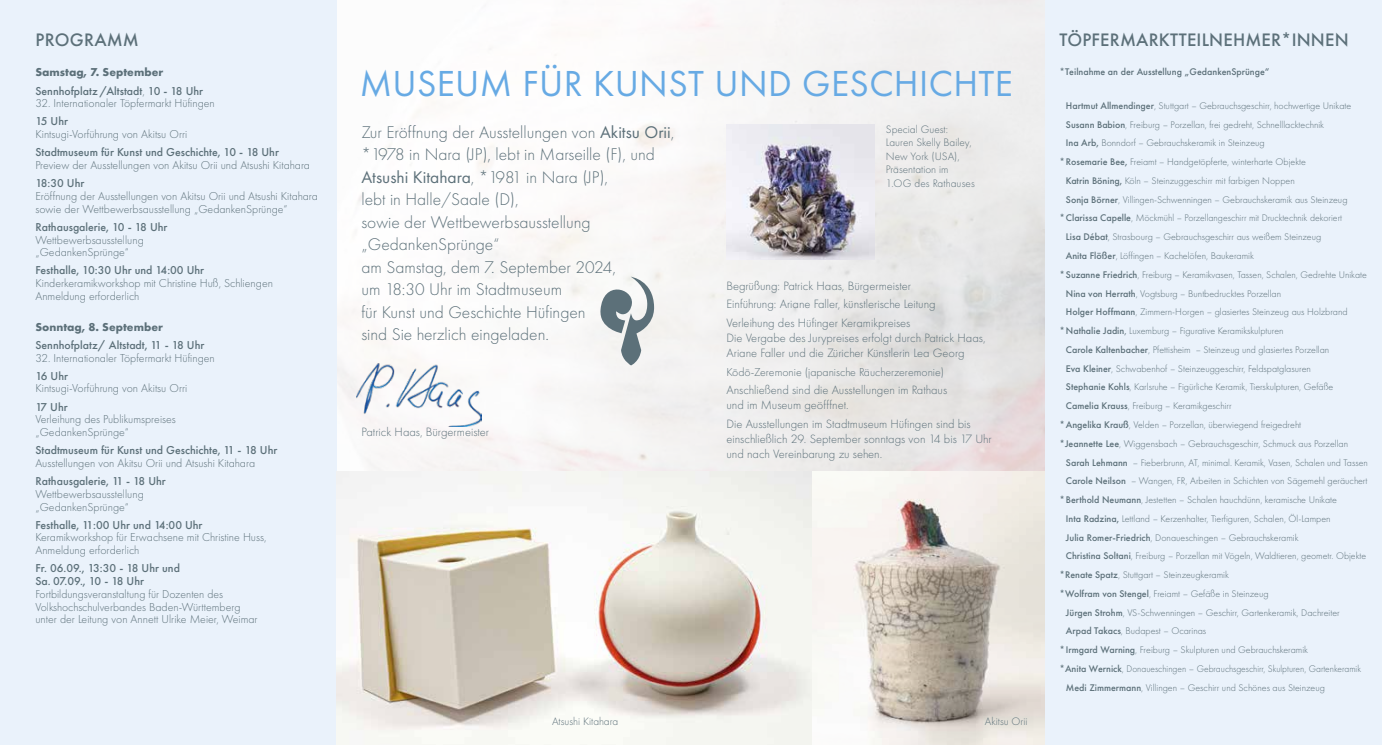
<style>
.page{position:relative;width:1382px;height:745px;background:#fff}
.page>*{position:absolute;margin:0;border:0;box-sizing:border-box;transform-origin:0 0}
.t1{font:37.5px "Futura PT";letter-spacing:.01em;color:#67aae4}
.t2{font:500 18.75px "Futura PT";letter-spacing:.01em;color:#5c7079}
.t3{font:300 17.5px/22.5px "Futura PT";color:#5c7079}
.t4{font:300 12.5px/15px "Futura PT";color:#5c7079}
.t5{font:300 11.88px/12.8px "Futura PT";color:#5c7079}
.t6{font:500 11.88px/18px "Futura PT";color:#5c7079}
.t7{font:700 11.88px "Futura PT";color:#5c7079}
.t8{font:300 11.25px/13.5px "Futura PT";color:#5c7079}
.t9{font:300 10px "Futura PT";color:#5c7079}
.t10{font:500 10px "Futura PT";color:#5c7079}
.s1{font-weight:700}
.s2{font-weight:300}
.s3{font-weight:400}
.s4{font-weight:500}
</style>
<div class="page">
<img style="left:337px;top:0;width:708px;height:471px">
<img style="left:337px;top:471px;width:708px;height:273px">
<div style="left:1045px;top:0;width:337px;height:744px;background:#eaf2fb"></div>
<div style="left:0;top:0;width:337px;height:744px;background:#eaf2fb"></div>
<img style="left:726px;top:124px;width:148px;height:135px">
<svg style="left:599px;top:276px;width:55px;height:89px"></svg>
<img style="left:357px;top:363px;width:124px;height:63px">
<h2 class="t2" style="left:36px;top:29px;width:105px">PROGRAMM</h2>
<p class="t6" style="left:35px;top:63px;width:169px"><span class="s1">Samstag, 7. September<br></span>Sennhofplatz /Altstadt<span class="s2">,</span> 10 - 18 Uhr</p>
<p class="t5" style="left:35px;top:97px;width:181px">32. Internationaler Töpfermarkt Hüfingen</p>
<p class="t6" style="left:35px;top:112px;width:34px">15 Uhr</p>
<p class="t5" style="left:35px;top:128px;width:153px">Kintsugi-Vorführung von Akitsu Orri</p>
<p class="t6" style="left:35px;top:143px;width:245px">Stadtmuseum für Kunst und Geschichte, 10 - 18 Uhr</p>
<p class="t5" style="left:35px;top:159px;width:276px">Preview der Ausstellungen von Akitsu Orii und Atsushi Kitahara</p>
<p class="t6" style="left:35px;top:174px;width:51px">18:30 Uhr</p>
<p class="t5" style="left:35px;top:189px;width:284px">Eröffnung der Ausstellungen von Akitsu Orii und Atsushi Kitahara sowie der Wettbewerbsausstellung „GedankenSprünge“</p>
<p class="t6" style="left:35px;top:218px;width:134px">Rathausgalerie, 10 - 18 Uhr</p>
<p class="t5" style="left:35px;top:233px;width:110px">Wettbewerbsausstellung „GedankenSprünge“</p>
<p class="t6" style="left:35px;top:261px;width:170px">Festhalle, 10:30 Uhr und 14:00 Uhr</p>
<p class="t5" style="left:35px;top:277px;width:239px">Kinderkeramikworkshop mit Christine Huß, Schliengen<br>Anmeldung erforderlich</p>
<p class="t7" style="left:35px;top:319px;width:129px">Sonntag, 8. September</p>
<p class="t6" style="left:35px;top:335px;width:170px">Sennhofplatz/ Altstadt, 11 - 18 Uhr</p>
<p class="t5" style="left:35px;top:351px;width:181px">32. Internationaler Töpfermarkt Hüfingen</p>
<p class="t6" style="left:35px;top:366px;width:34px">16 Uhr</p>
<p class="t5" style="left:35px;top:382px;width:153px">Kintsugi-Vorführung von Akitsu Orri</p>
<p class="t6" style="left:35px;top:397px;width:34px">17 Uhr</p>
<p class="t5" style="left:35px;top:413px;width:142px">Verleihung des Publikumspreises „GedankenSprünge“</p>
<p class="t6" style="left:35px;top:441px;width:243px">Stadtmuseum für Kunst und Geschichte, 11 - 18 Uhr</p>
<p class="t5" style="left:35px;top:456px;width:221px">Ausstellungen von Akitsu Orii und Atsushi Kitahara</p>
<p class="t6" style="left:35px;top:471px;width:132px">Rathausgalerie, 11 - 18 Uhr</p>
<p class="t5" style="left:35px;top:487px;width:110px">Wettbewerbsausstellung „GedankenSprünge“</p>
<p class="t6" style="left:35px;top:515px;width:169px">Festhalle, 11:00 Uhr und 14:00 Uhr</p>
<p class="t5" style="left:35px;top:531px;width:233px">Keramikworkshop für Erwachsene mit Christine Huss,<br>Anmeldung erforderlich</p>
<p class="t6" style="left:35px;top:561px;width:146px;line-height:12.8px">Fr. 06.09., 13:30 - 18 Uhr und<br>Sa. 07.09., 10 - 18 Uhr</p>
<p class="t5" style="left:35px;top:587px;width:224px">Fortbildungsveranstaltung für Dozenten des<br>Volkshochschulverbandes Baden-Württemberg unter der Leitung von Annett Ulrike Meier, Weimar</p>
<h1 class="t1" style="left:360px;top:61px;width:655px">MUSEUM FÜR KUNST UND GESCHICHTE</h1>
<p class="t3" style="left:361px;top:120px;width:314px">Zur Eröffnung der Ausstellungen von <span class="s3">Akitsu Orii</span>, *1978 in Nara (JP), lebt in Marseille (F), und <span class="s3">Atsushi Kitahara</span>, *1981 in Nara (JP),<br>lebt in Halle/Saale (D),<br>sowie der Wettbewerbsausstellung „GedankenSprünge“<br>am Samstag, dem 7. September 2024,<br>um 18:30 Uhr im Stadtmuseum<br>für Kunst und Geschichte Hüfingen<br>sind Sie herzlich eingeladen.</p>
<p class="t4" style="left:361px;top:424px;width:129px">Patrick Haas, Bürgermeister</p>
<p class="t8" style="left:886px;top:122px;width:90px">Special Guest:<br>Lauren Skelly Bailey,<br>New York (USA),<br>Präsentation im<br>1.OG des Rathauses</p>
<p class="t4" style="left:726px;top:276px;width:211px;line-height:18.5px">Begrüßung: Patrick Haas, Bürgermeister<br>Einführung: Ariane Faller, künstlerische Leitung<br>Verleihung des Hüfinger Keramikpreises</p>
<p class="t4" style="left:726px;top:330px;width:261px">Die Vergabe des Jurypreises erfolgt durch Patrick Haas,<br>Ariane Faller und die Züricher Künstlerin Lea Georg</p>
<p class="t5" style="left:726px;top:365px;width:219px">Kōdō-Zeremonie (japanische Räucherzeremonie)</p>
<p class="t4" style="left:726px;top:382px;width:222px">Anschließend sind die Ausstellungen im Rathaus und im Museum geöfffnet.</p>
<p class="t4" style="left:726px;top:416px;width:267px">Die Ausstellungen im Stadtmuseum Hüfingen sind bis einschließlich 29. September sonntags von 14 bis 17 Uhr und nach Vereinbarung zu sehen.</p>
<p class="t8" style="left:552px;top:714px;width:68px">Atsushi Kitahara</p>
<p class="t8" style="left:985px;top:714px;width:44px">Akitsu Orii</p>
<h2 class="t2" style="left:1060px;top:29px;width:291px">TÖPFERMARKTTEILNEHMER*INNEN</h2>
<p class="t10" style="left:1059px;top:66px;width:211px">*Teilnahme an der Ausstellung „GedankenSprünge“</p>
<p class="t9" style="left:1066px;top:100px;width:287px"><span class="s4">Hartmut Allmendinger</span>, Stuttgart – Gebrauchsgeschirr, hochwertige Unikate</p>
<p class="t9" style="left:1066px;top:118px;width:260px"><span class="s4">Susann Babion</span>, Freiburg – Porzellan, frei gedreht, Schnelllacktechnik</p>
<p class="t9" style="left:1066px;top:137px;width:200px"><span class="s4">Ina Arb,</span> Bonndorf – Gebrauchskeramik in Steinzeug</p>
<p class="t9" style="left:1059px;top:156px;width:248px"><span class="s4">*Rosemarie Bee,</span> Freiamt – Handgetöpferte, winterharte Objekte</p>
<p class="t9" style="left:1066px;top:175px;width:230px"><span class="s4">Katrin Böning,</span> Köln – Steinzuggeschirr mit farbigen Noppen</p>
<p class="t9" style="left:1066px;top:193px;width:283px"><span class="s4">Sonja Börner</span>, Villingen-Schwenningen – Gebrauchskeramik aus Steinzeug</p>
<p class="t9" style="left:1059px;top:212px;width:284px"><span class="s4">*Clarissa Capelle</span>, Möckmühl – Porzellangeschirr mit Drucktechnik dekoriert</p>
<p class="t9" style="left:1066px;top:231px;width:257px"><span class="s4">Lisa Débat</span>, Strasbourg – Gebrauchsgeschirr aus weißem Steinzeug</p>
<p class="t9" style="left:1066px;top:250px;width:190px"><span class="s4">Anita Flößer</span>, Löffingen – Kachelöfen, Baukeramik</p>
<p class="t9" style="left:1059px;top:268px;width:309px"><span class="s4">*Suzanne Friedrich</span>, Freiburg – Keramikvasen, Tassen, Schalen, Gedrehte Unikate</p>
<p class="t9" style="left:1066px;top:287px;width:217px"><span class="s4">Nina von Herrath</span>, Vogtsburg – Buntbedrucktes Porzellan</p>
<p class="t9" style="left:1066px;top:306px;width:283px"><span class="s4">Holger Hoffmann</span>, Zimmern-Horgen – glasiertes Steinzeug aus Holzbrand</p>
<p class="t9" style="left:1059px;top:325px;width:226px"><span class="s4">*Nathalie Jadin</span><span class="s3">,</span> Luxemburg – Figurative Keramikskulpturen</p>
<p class="t9" style="left:1066px;top:343px;width:265px"><span class="s4">Carole Kaltenbacher</span>, Pfettisheim – Steinzeug und glasiertes Porzellan</p>
<p class="t9" style="left:1066px;top:362px;width:247px"><span class="s4">Eva Kleiner</span>, Schwabenhof – Steinzeuggeschirr, Feldspatglasuren</p>
<p class="t9" style="left:1066px;top:381px;width:269px"><span class="s4">Stephanie Kohls</span>, Karlsruhe – Figürliche Keramik, Tierskulpturen, Gefäße</p>
<p class="t9" style="left:1066px;top:400px;width:167px"><span class="s4">Camelia Krauss</span>, Freiburg – Keramikgeschirr</p>
<p class="t9" style="left:1059px;top:418px;width:243px"><span class="s4">*Angelika Krauß</span>, Velden – Porzellan, überwiegend freigedreht</p>
<p class="t9" style="left:1059px;top:437px;width:290px"><span class="s4">*Jeannette Lee</span>, Wiggensbach – Gebrauchsgeschirr, Schmuck aus Porzellan</p>
<p class="t9" style="left:1066px;top:456px;width:303px"><span class="s4">Sarah Lehmann</span> – Fieberbrunn, AT, minimal. Keramik, Vasen, Schalen und Tassen</p>
<p class="t9" style="left:1066px;top:475px;width:303px"><span class="s4">Carole Neilson</span> – Wangen, FR, Arbeiten in Schichten von Sägemehl geräuchert</p>
<p class="t9" style="left:1059px;top:493px;width:279px"><span class="s4">*Berthold Neumann</span>, Jestetten – Schalen hauchdünn, keramische Unikate</p>
<p class="t9" style="left:1066px;top:512px;width:266px"><span class="s4">Inta Radzina,</span> Lettland – Kerzenhalter, Tierfiguren, Schalen, Öl-Lampen</p>
<p class="t9" style="left:1066px;top:531px;width:234px"><span class="s4">Julia Romer-Friedrich</span>, Donaueschingen – Gebrauchskeramik</p>
<p class="t9" style="left:1066px;top:550px;width:302px"><span class="s4">Christina Soltani</span>, Freiburg – Porzellan mit Vögeln, Waldtieren, geometr. Objekte</p>
<p class="t9" style="left:1059px;top:568px;width:171px"><span class="s4">*Renate Spatz</span>, Stuttgart – Steinzeugkeramik</p>
<p class="t9" style="left:1059px;top:587px;width:211px"><span class="s4">*Wolfram von Stengel</span>, Freiamt – Gefäße in Steinzeug</p>
<p class="t9" style="left:1066px;top:606px;width:275px"><span class="s4">Jürgen Strohm</span>, VS-Schwenningen – Geschirr, Gartenkeramik, Dachreiter</p>
<p class="t9" style="left:1066px;top:625px;width:142px"><span class="s4">Arpad Takacs</span>, Budapest – Ocarinas</p>
<p class="t9" style="left:1059px;top:643px;width:250px"><span class="s4">*Irmgard Warning</span>, Freiburg – Skulpturen und Gebrauchskeramik</p>
<p class="t9" style="left:1059px;top:662px;width:303px"><span class="s4">*Anita Wernick</span>, Donaueschingen – Gebrauchsgeschirr, Skulpturen, Gartenkeramik</p>
<p class="t9" style="left:1066px;top:681px;width:261px"><span class="s4">Medi Zimmermann</span>, Villingen – Geschirr und Schönes aus Steinzeug</p>
</div>
